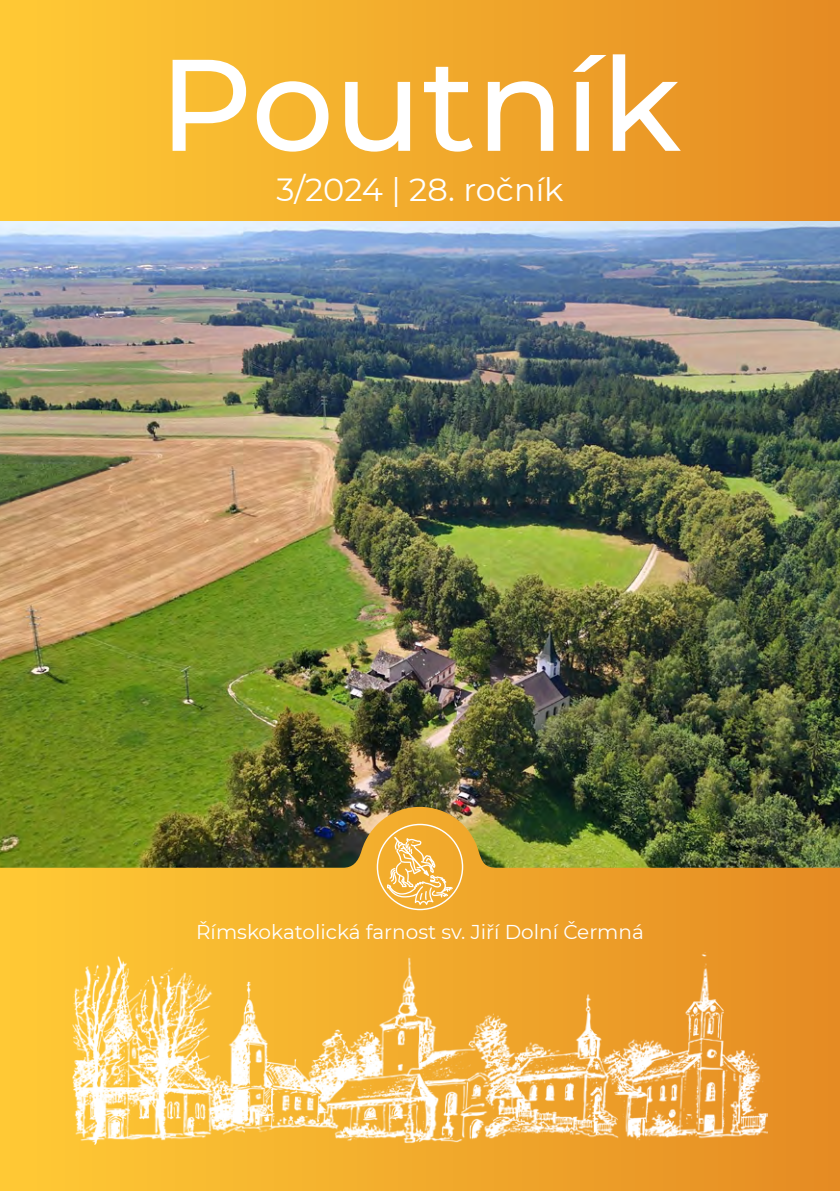
<style>
.page{position:relative;width:840px;height:1191px;background:#fff}
.page>*{position:absolute;margin:0;border:0;box-sizing:border-box;transform-origin:0 0}
.t1{font:500 130px "Montserrat";color:#fff}
.t2{font:32px "Montserrat";color:#fff}
.t3{font:20px "Montserrat";color:#fff}
</style>
<div class="page">
<img style="left:0;top:220px;width:839px;height:587px">
<div style="left:0;top:0;width:839px;height:220px;background:linear-gradient(to right,#ffcb35,#e58b23)"></div>
<svg style="left:0;top:807px;width:839px;height:384px;background:#cb992b"></svg>
<img style="left:72px;top:952px;width:695px;height:192px">
<svg style="left:376px;top:823px;width:87px;height:87px;background:#f3b951"></svg>
<h1 class="t1" style="left:159px;top:14px;width:523px">Poutník</h1>
<h2 class="t2" style="left:276px;top:167px;width:288px">3/2024 | 28. ročník</h2>
<p class="t3" style="left:196px;top:918px;width:449px">Římskokatolická farnost sv. Jiří Dolní Čermná</p>
</div>
